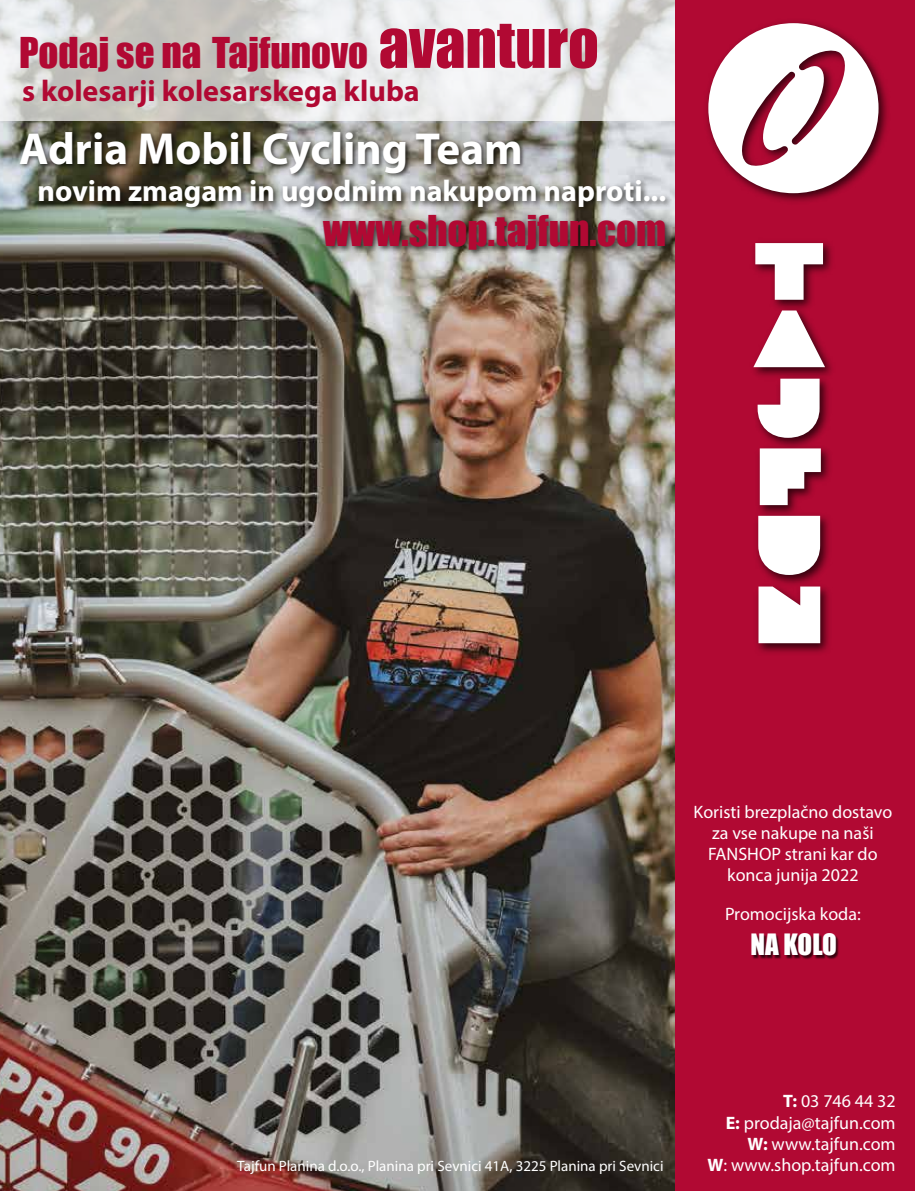
<style>
.page{position:relative;width:915px;height:1191px;background:#fff}
.page>*{position:absolute;margin:0;border:0;box-sizing:border-box;transform-origin:0 0}
.t1{font:700 45px "Myriad Pro";color:#fff}
.t2{font:39px "Impact";color:#b10933}
.t3{font:700 30px "Myriad Pro";color:#fff}
.t4{font:700 30px "Myriad Pro";color:#b10933}
.t5{font:27px "Impact";letter-spacing:-.005em;color:#fff}
.t6{font:18px/21px "Myriad Pro";color:#fff;text-align:right}
.t7{font:15px "Myriad Pro";color:#fff}
.s1{font-size:60px}
.s2{font-weight:700}
</style>
<div class="page">
<img style="left:0;top:120px;width:674px;height:1071px">
<svg style="left:0;top:0;width:674px;height:120px"></svg>
<div style="left:674px;top:0;width:240px;height:1191px;background:#b10933"></div>
<img style="left:706px;top:21px;width:182px;height:632px">
<svg style="left:755px;top:243px;width:67px;height:57px"></svg>
<svg style="left:759px;top:448px;width:61px;height:57px;background:#e2c1c9"></svg>
<svg style="left:758px;top:586px;width:62px;height:57px;background:#f6e8eb"></svg>
<svg style="left:758px;top:516px;width:61px;height:59px;background:#f1e6e9"></svg>
<svg style="left:753px;top:310px;width:71px;height:57px"></svg>
<svg style="left:757px;top:379px;width:62px;height:59px"></svg>
<svg style="left:708px;top:23px;width:170px;height:170px"></svg>
<img style="left:15px;top:121px;width:660px;height:49px">
<img style="left:15px;top:170px;width:660px;height:105px">
<img style="left:752px;top:934px;width:87px;height:26px">
<svg style="left:0;top:0;width:1px;height:87px"></svg>
<svg style="left:0;top:562px;width:1px;height:629px"></svg>
<h2 class="t2" style="left:19px;top:22px;width:581px">Podaj se na Tajfunovo <span class="s1">avanturo</span></h2>
<h3 class="t4" style="left:22px;top:72px;width:399px">s kolesarji kolesarskega kluba</h3>
<h1 class="t1" style="left:19px;top:119px;width:505px">Adria Mobil Cycling Team</h1>
<h3 class="t3" style="left:37px;top:171px;width:630px">novim zmagam in ugodnim nakupom naproti...</h3>
<h2 class="t2" style="left:323px;top:200px;width:344px">www.shop.tajfun.com</h2>
<p class="t6" style="left:693px;top:800px;width:200px;text-align:center">Koristi brezplačno dostavo za vse nakupe na naši<br>FANSHOP strani kar do konca junija 2022</p>
<p class="t6" style="left:724px;top:902px;width:137px">Promocijska koda:</p>
<h3 class="t5" style="left:750px;top:923px;width:88px">NA KOLO</h3>
<p class="t6" style="left:725px;top:1090px;width:171px"><span class="s2">T:</span> 03 746 44 32<br><span class="s2">E:</span> prodaja@tajfun.com<br><span class="s2">W:</span> www.tajfun.com</p>
<p class="t7" style="left:237px;top:1156px;width:427px">Tajfun Planina d.o.o., Planina pri Sevnici 41A, 3225 Planina pri Sevnici</p>
<p class="t6" style="left:707px;top:1153px;width:190px"><span class="s2">W</span>: www.shop.tajfun.com</p>
</div>
